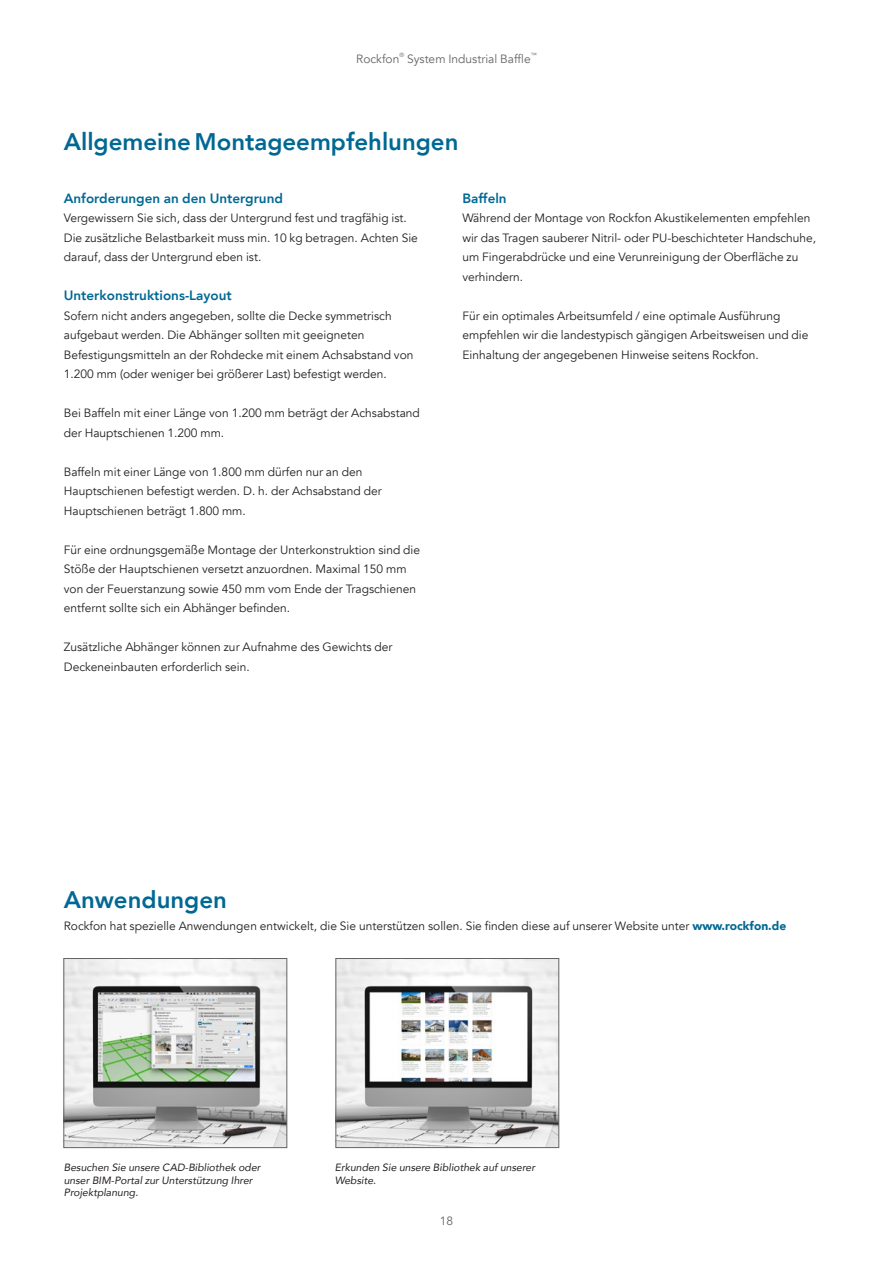
<style>
.page{position:relative;width:893px;height:1263px;background:#fff}
.page>*{position:absolute;margin:0;border:0;box-sizing:border-box;transform-origin:0 0}
.t1{font:800 24px "Avenir";color:#006893}
.t2{font:800 13.5px "Avenir";color:#006893}
.t3{font:12px/19.5px "Avenir";color:#231f20}
.t4{font:12px "Avenir";color:#636466}
.t5{font:italic 10.5px/12.6px "Avenir";color:#231f20}
.t6{font:6px "Avenir";color:#636466}
.s1{font-weight:900;color:#006893}
</style>
<div class="page">
<img style="left:66px;top:960px;width:219px;height:186px">
<div style="left:64px;top:958px;width:223px;height:190px;border:1px solid #636466"></div>
<img style="left:338px;top:960px;width:219px;height:186px">
<div style="left:336px;top:958px;width:223px;height:190px;border:1px solid #636466"></div>
<p class="t4" style="left:356px;top:52px;width:45px">Rockfon</p>
<p class="t6" style="left:399px;top:51px;width:6px">®</p>
<p class="t4" style="left:407px;top:52px;width:125px">System Industrial Baffle</p>
<p class="t6" style="left:531px;top:51px;width:7px">™</p>
<h1 class="t1" style="left:64px;top:123px;width:396px">Allgemeine Montageempfehlungen</h1>
<p class="t2" style="left:64px;top:188px;width:221px">Anforderungen an den Untergrund</p>
<p class="t3" style="left:64px;top:209px;width:356px">Vergewissern Sie sich, dass der Untergrund fest und tragfähig ist.<br>Die zusätzliche Belastbarkeit muss min. 10 kg betragen. Achten Sie darauf, dass der Untergrund eben ist.</p>
<p class="t2" style="left:64px;top:285px;width:169px">Unterkonstruktions-Layout</p>
<p class="t3" style="left:64px;top:306px;width:351px">Sofern nicht anders angegeben, sollte die Decke symmetrisch aufgebaut werden. Die Abhänger sollten mit geeigneten Befestigungsmitteln an der Rohdecke mit einem Achsabstand von 1.200 mm (oder weniger bei größerer Last) befestigt werden.</p>
<p class="t3" style="left:64px;top:404px;width:358px">Bei Baffeln mit einer Länge von 1.200 mm beträgt der Achsabstand der Hauptschienen 1.200 mm.</p>
<p class="t3" style="left:64px;top:462px;width:319px">Baffeln mit einer Länge von 1.800 mm dürfen nur an den<br>Hauptschienen befestigt werden. D. h. der Achsabstand der<br>Hauptschienen beträgt 1.800 mm.</p>
<p class="t3" style="left:64px;top:540px;width:358px">Für eine ordnungsgemäße Montage der Unterkonstruktion sind die Stöße der Hauptschienen versetzt anzuordnen. Maximal 150 mm von der Feuerstanzung sowie 450 mm vom Ende der Tragschienen entfernt sollte sich ein Abhänger befinden.</p>
<p class="t3" style="left:64px;top:638px;width:330px">Zusätzliche Abhänger können zur Aufnahme des Gewichts der<br>Deckeneinbauten erforderlich sein.</p>
<p class="t2" style="left:462px;top:188px;width:46px">Baffeln</p>
<p class="t3" style="left:462px;top:209px;width:355px">Während der Montage von Rockfon Akustikelementen empfehlen wir das Tragen sauberer Nitril- oder PU-beschichteter Handschuhe, um Fingerabdrücke und eine Verunreinigung der Oberfläche zu verhindern.</p>
<p class="t3" style="left:462px;top:306px;width:348px">Für ein optimales Arbeitsumfeld / eine optimale Ausführung empfehlen wir die landestypisch gängigen Arbeitsweisen und die<br>Einhaltung der angegebenen Hinweise seitens Rockfon.</p>
<h1 class="t1" style="left:64px;top:881px;width:165px">Anwendungen</h1>
<p class="t3" style="left:64px;top:916px;width:724px">Rockfon hat spezielle Anwendungen entwickelt, die Sie unterstützen sollen. Sie finden diese auf unserer Website unter <span class="s1">www.rockfon.de</span></p>
<p class="t5" style="left:64px;top:1161px;width:198px">Besuchen Sie unsere CAD-Bibliothek oder unser BIM-Portal zur Unterstützung Ihrer<br>Projektplanung.</p>
<p class="t5" style="left:335px;top:1161px;width:202px">Erkunden Sie unsere Bibliothek auf unserer<br>Website.</p>
<p class="t4" style="left:440px;top:1213px;width:15px">18</p>
</div>
